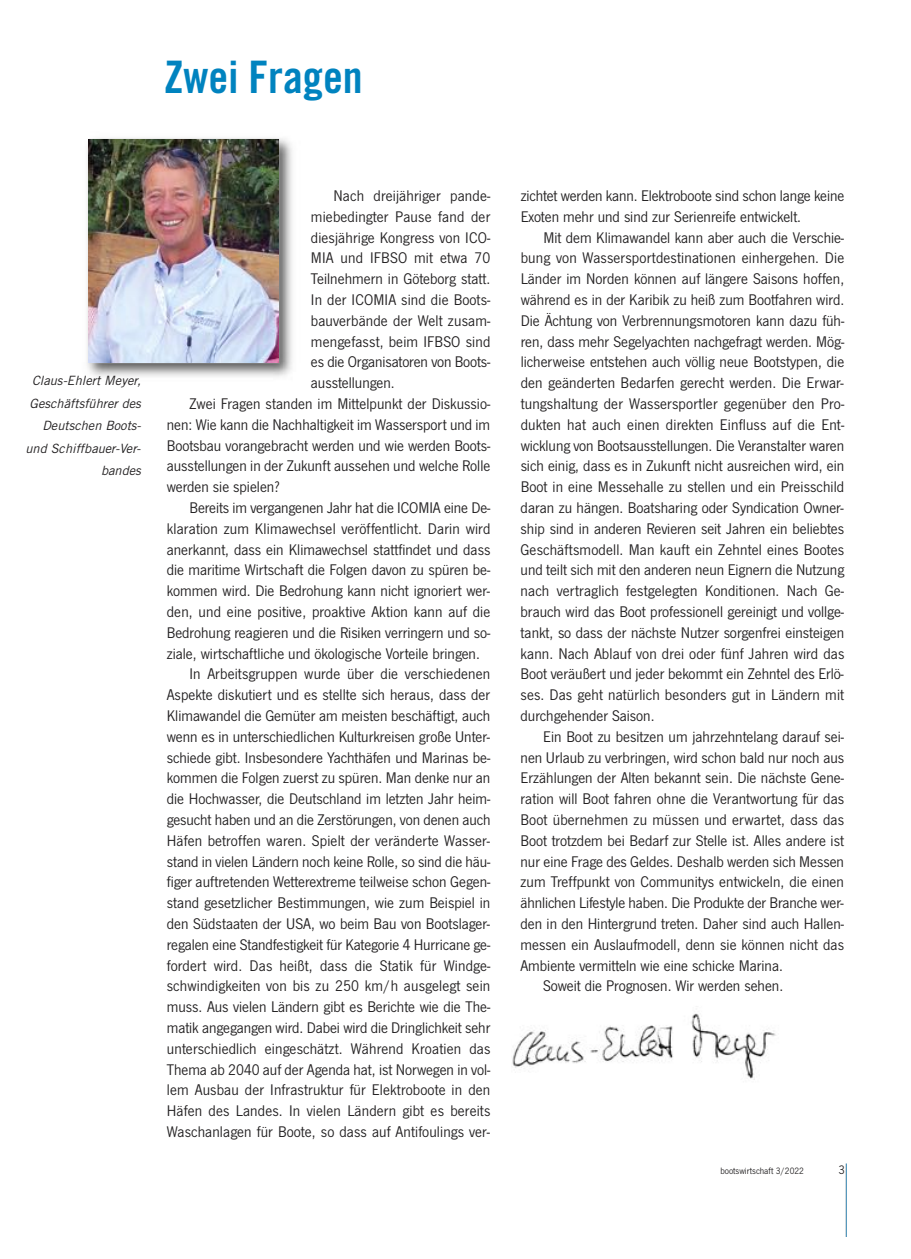
<style>
.page{position:relative;width:911px;height:1259px;background:#fff}
.page>*{position:absolute;margin:0;border:0;box-sizing:border-box;transform-origin:0 0}
.t1{font:44.75px "Trade Gothic Bold Cond Twenty";color:#0083bf}
.t2{font:16px/20.8px "News Gothic T";color:#222021}
.t3{font:italic 12.75px/22.5px "Trade Gothic";color:#222021;text-align:right}
.t4{font:12.75px "News Gothic T";color:#222021}
.t5{font:9.5px "News Gothic T";color:#222021}
</style>
<div class="page">
<img style="left:845px;top:1163px;width:2px;height:73px">
<img style="left:512px;top:1013px;width:264px;height:67px">
<img style="left:87px;top:138px;width:205px;height:239px">
<img style="left:87px;top:138px;width:193px;height:227px">
<img style="left:89px;top:139px;width:189px;height:224px">
<h1 class="t1" style="left:164px;top:61px;width:200px">Zwei Fragen</h1>
<p class="t3" style="left:26px;top:371px;width:117px">Claus-Ehlert Meyer,<br>Geschäftsführer des<br>Deutschen Boots&shy;und Schiffbauer-Ver&shy;bandes</p>
<p class="t2" style="left:333px;top:187px;width:158px">Nach dreijähriger pande-</p>
<p class="t2" style="left:311px;top:207px;width:181px">miebedingter Pause fand der</p>
<p class="t2" style="left:311px;top:228px;width:181px">diesjährige Kongress von ICO-</p>
<p class="t2" style="left:311px;top:249px;width:181px">MIA und IFBSO mit etwa 70</p>
<p class="t2" style="left:311px;top:270px;width:181px">Teilnehmern in Göteborg statt.</p>
<p class="t2" style="left:311px;top:291px;width:181px">In der ICOMIA sind die Boots-</p>
<p class="t2" style="left:311px;top:311px;width:181px">bauverbände der Welt zusam-</p>
<p class="t2" style="left:311px;top:332px;width:181px">mengefasst, beim IFBSO sind</p>
<p class="t2" style="left:311px;top:353px;width:181px">es die Organisatoren von Boots-</p>
<p class="t2" style="left:311px;top:374px;width:85px">ausstellungen.</p>
<p class="t2" style="left:189px;top:395px;width:302px">Zwei Fragen standen im Mittelpunkt der Diskussio-</p>
<p class="t2" style="left:167px;top:415px;width:325px">nen: Wie kann die Nachhaltigkeit im Wassersport und im</p>
<p class="t2" style="left:167px;top:436px;width:325px">Bootsbau vorangebracht werden und wie werden Boots-</p>
<p class="t2" style="left:167px;top:457px;width:325px">ausstellungen in der Zukunft aussehen und welche Rolle</p>
<p class="t2" style="left:167px;top:478px;width:114px">werden sie spielen?</p>
<p class="t2" style="left:189px;top:499px;width:302px">Bereits im vergangenen Jahr hat die ICOMIA eine De-</p>
<p class="t2" style="left:167px;top:519px;width:325px">klaration zum Klimawechsel veröffentlicht. Darin wird</p>
<p class="t2" style="left:167px;top:540px;width:325px">anerkannt, dass ein Klimawechsel stattfindet und dass</p>
<p class="t2" style="left:167px;top:561px;width:325px">die maritime Wirtschaft die Folgen davon zu spüren be-</p>
<p class="t2" style="left:167px;top:582px;width:324px">kommen wird. Die Bedrohung kann nicht ignoriert wer-</p>
<p class="t2" style="left:167px;top:603px;width:325px">den, und eine positive, proaktive Aktion kann auf die</p>
<p class="t2" style="left:167px;top:623px;width:325px">Bedrohung reagieren und die Risiken verringern und so-</p>
<p class="t2" style="left:167px;top:644px;width:314px">ziale, wirtschaftliche und ökologische Vorteile bringen.</p>
<p class="t2" style="left:189px;top:665px;width:302px">In Arbeitsgruppen wurde über die verschiedenen</p>
<p class="t2" style="left:167px;top:686px;width:325px">Aspekte diskutiert und es stellte sich heraus, dass der</p>
<p class="t2" style="left:167px;top:707px;width:325px">Klimawandel die Gemüter am meisten beschäftigt, auch</p>
<p class="t2" style="left:167px;top:727px;width:324px">wenn es in unterschiedlichen Kulturkreisen große Unter-</p>
<p class="t2" style="left:167px;top:748px;width:325px">schiede gibt. Insbesondere Yachthäfen und Marinas be-</p>
<p class="t2" style="left:167px;top:769px;width:325px">kommen die Folgen zuerst zu spüren. Man denke nur an</p>
<p class="t2" style="left:167px;top:790px;width:325px">die Hochwasser, die Deutschland im letzten Jahr heim-</p>
<p class="t2" style="left:167px;top:811px;width:325px">gesucht haben und an die Zerstörungen, von denen auch</p>
<p class="t2" style="left:167px;top:831px;width:324px">Häfen betroffen waren. Spielt der veränderte Wasser-</p>
<p class="t2" style="left:167px;top:852px;width:325px">stand in vielen Ländern noch keine Rolle, so sind die häu-</p>
<p class="t2" style="left:167px;top:873px;width:325px">figer auftretenden Wetterextreme teilweise schon Gegen-</p>
<p class="t2" style="left:167px;top:894px;width:325px">stand gesetzlicher Bestimmungen, wie zum Beispiel in</p>
<p class="t2" style="left:167px;top:915px;width:324px">den Südstaaten der USA, wo beim Bau von Bootslager-</p>
<p class="t2" style="left:167px;top:935px;width:325px">regalen eine Standfestigkeit für Kategorie 4 Hurricane ge-</p>
<p class="t2" style="left:167px;top:956px;width:325px">fordert wird. Das heißt, dass die Statik für Windge-</p>
<p class="t2" style="left:167px;top:977px;width:325px">schwindigkeiten von bis zu 250 km/h ausgelegt sein</p>
<p class="t2" style="left:167px;top:998px;width:325px">muss. Aus vielen Ländern gibt es Berichte wie die The-</p>
<p class="t2" style="left:167px;top:1019px;width:325px">matik angegangen wird. Dabei wird die Dringlichkeit sehr</p>
<p class="t2" style="left:167px;top:1039px;width:325px">unterschiedlich eingeschätzt. Während Kroatien das</p>
<p class="t2" style="left:167px;top:1060px;width:325px">Thema ab 2040 auf der Agenda hat, ist Norwegen in vol-</p>
<p class="t2" style="left:167px;top:1081px;width:325px">lem Ausbau der Infrastruktur für Elektroboote in den</p>
<p class="t2" style="left:167px;top:1102px;width:325px">Häfen des Landes. In vielen Ländern gibt es bereits</p>
<p class="t2" style="left:167px;top:1123px;width:324px">Waschanlagen für Boote, so dass auf Antifoulings ver-</p>
<p class="t2" style="left:520px;top:187px;width:325px">zichtet werden kann. Elektroboote sind schon lange keine<br>Exoten mehr und sind zur Serienreife entwickelt.</p>
<p class="t2" style="left:520px;top:228px;width:325px;text-align:justify;text-indent:23px">Mit dem Klimawandel kann aber auch die Verschie&shy;bung von Wassersportdestinationen einhergehen. Die Länder im Norden können auf längere Saisons hoffen, während es in der Karibik zu heiß zum Bootfahren wird.<br>Die Ächtung von Verbrennungsmotoren kann dazu füh&shy;ren, dass mehr Segelyachten nachgefragt werden. Mög&shy;licherweise entstehen auch völlig neue Bootstypen, die den geänderten Bedarfen gerecht werden. Die Erwar&shy;tungshaltung der Wassersportler gegenüber den Pro&shy;dukten hat auch einen direkten Einfluss auf die Ent&shy;wicklung von Bootsausstellungen. Die Veranstalter waren sich einig, dass es in Zukunft nicht ausreichen wird, ein Boot in eine Messehalle zu stellen und ein Preisschild daran zu hängen. Boatsharing oder Syndication Owner&shy;ship sind in anderen Revieren seit Jahren ein beliebtes Geschäftsmodell. Man kauft ein Zehntel eines Bootes und teilt sich mit den anderen neun Eignern die Nutzung nach vertraglich festgelegten Konditionen. Nach Ge&shy;brauch wird das Boot professionell gereinigt und vollge&shy;tankt, so dass der nächste Nutzer sorgenfrei einsteigen kann. Nach Ablauf von drei oder fünf Jahren wird das Boot veräußert und jeder bekommt ein Zehntel des Erlö&shy;ses. Das geht natürlich besonders gut in Ländern mit durchgehender Saison.</p>
<p class="t2" style="left:543px;top:728px;width:302px">Ein Boot zu besitzen um jahrzehntelang darauf sei-</p>
<p class="t2" style="left:520px;top:748px;width:325px">nen Urlaub zu verbringen, wird schon bald nur noch aus</p>
<p class="t2" style="left:520px;top:769px;width:325px">Erzählungen der Alten bekannt sein. Die nächste Gene-</p>
<p class="t2" style="left:520px;top:790px;width:325px">ration will Boot fahren ohne die Verantwortung für das</p>
<p class="t2" style="left:520px;top:811px;width:325px">Boot übernehmen zu müssen und erwartet, dass das</p>
<p class="t2" style="left:520px;top:832px;width:325px">Boot trotzdem bei Bedarf zur Stelle ist. Alles andere ist</p>
<p class="t2" style="left:520px;top:852px;width:325px">nur eine Frage des Geldes. Deshalb werden sich Messen</p>
<p class="t2" style="left:520px;top:873px;width:325px">zum Treffpunkt von Communitys entwickeln, die einen</p>
<p class="t2" style="left:520px;top:894px;width:324px">ähnlichen Lifestyle haben. Die Produkte der Branche wer-</p>
<p class="t2" style="left:520px;top:915px;width:325px">den in den Hintergrund treten. Daher sind auch Hallen-</p>
<p class="t2" style="left:520px;top:936px;width:325px">messen ein Auslaufmodell, denn sie können nicht das</p>
<p class="t2" style="left:520px;top:956px;width:264px">Ambiente vermitteln wie eine schicke Marina.</p>
<p class="t2" style="left:543px;top:977px;width:241px">Soweit die Prognosen. Wir werden sehen.</p>
<p class="t5" style="left:720px;top:1167px;width:85px">bootswirtschaft 3/2022</p>
<p class="t4" style="left:838px;top:1165px;width:8px">3</p>
</div>
